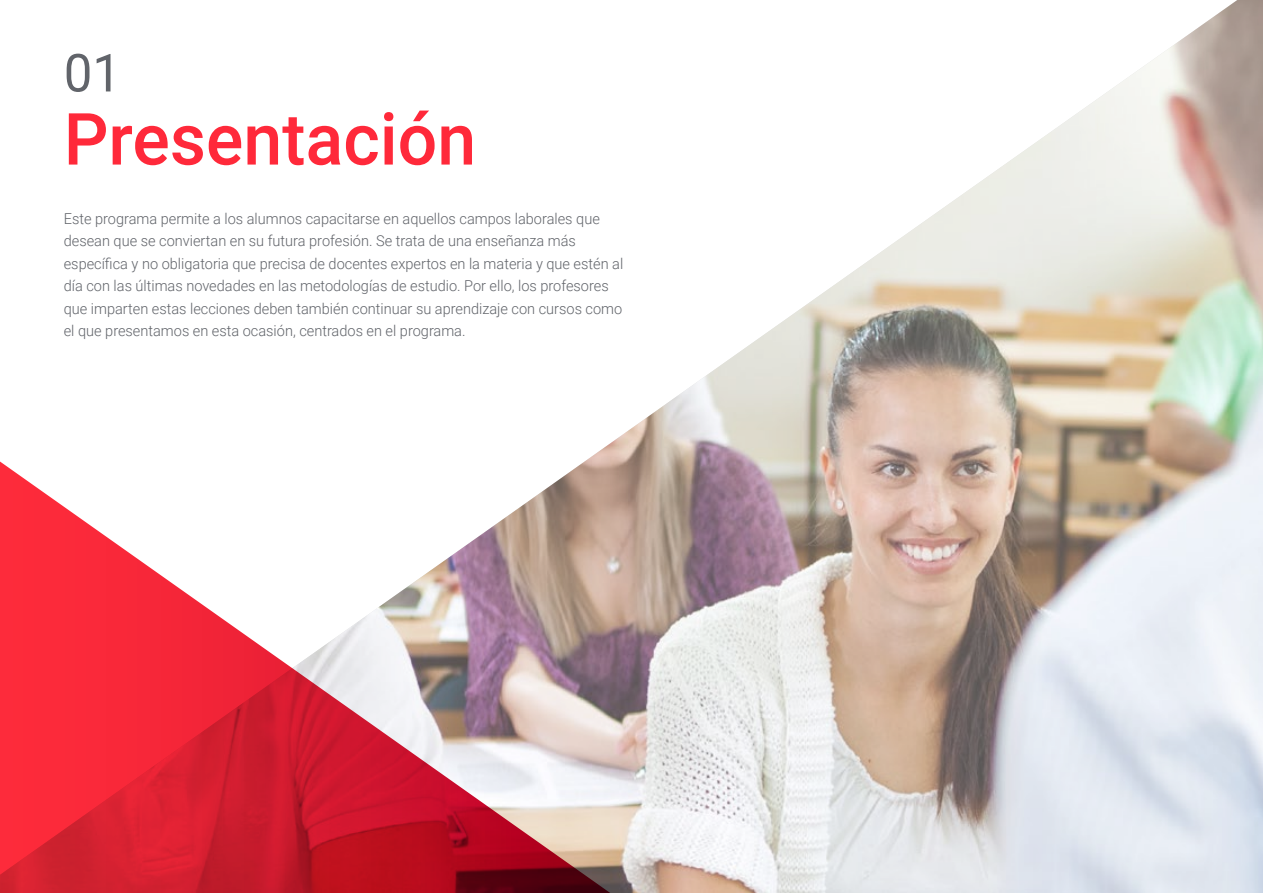
<style>
.page{position:relative;width:1263px;height:893px;background:#fff}
.page>*{position:absolute;margin:0;border:0;box-sizing:border-box;transform-origin:0 0}
.t1{font:500 72px "Roboto";color:#ff293a}
.t2{font:52.5px "Roboto";color:#61646a}
.t3{font:300 15px/22.5px "Roboto";color:#61646a}
</style>
<div class="page">
<img style="left:607px;top:0;width:656px;height:893px">
<svg style="left:0;top:446px;width:640px;height:447px"></svg>
<h2 class="t2" style="left:64px;top:36px;width:59px">01</h2>
<h1 class="t1" style="left:64px;top:89px;width:414px">Presentación</h1>
<p class="t3" style="left:64px;top:207px;width:561px">Este programa permite a los alumnos capacitarse en aquellos campos laborales que desean que se conviertan en su futura profesión. Se trata de una enseñanza más específica y no obligatoria que precisa de docentes expertos en la materia y que estén al día con las últimas novedades en las metodologías de estudio. Por ello, los profesores que imparten estas lecciones deben también continuar su aprendizaje con cursos como el que presentamos en esta ocasión, centrados en el programa.</p>
</div>
